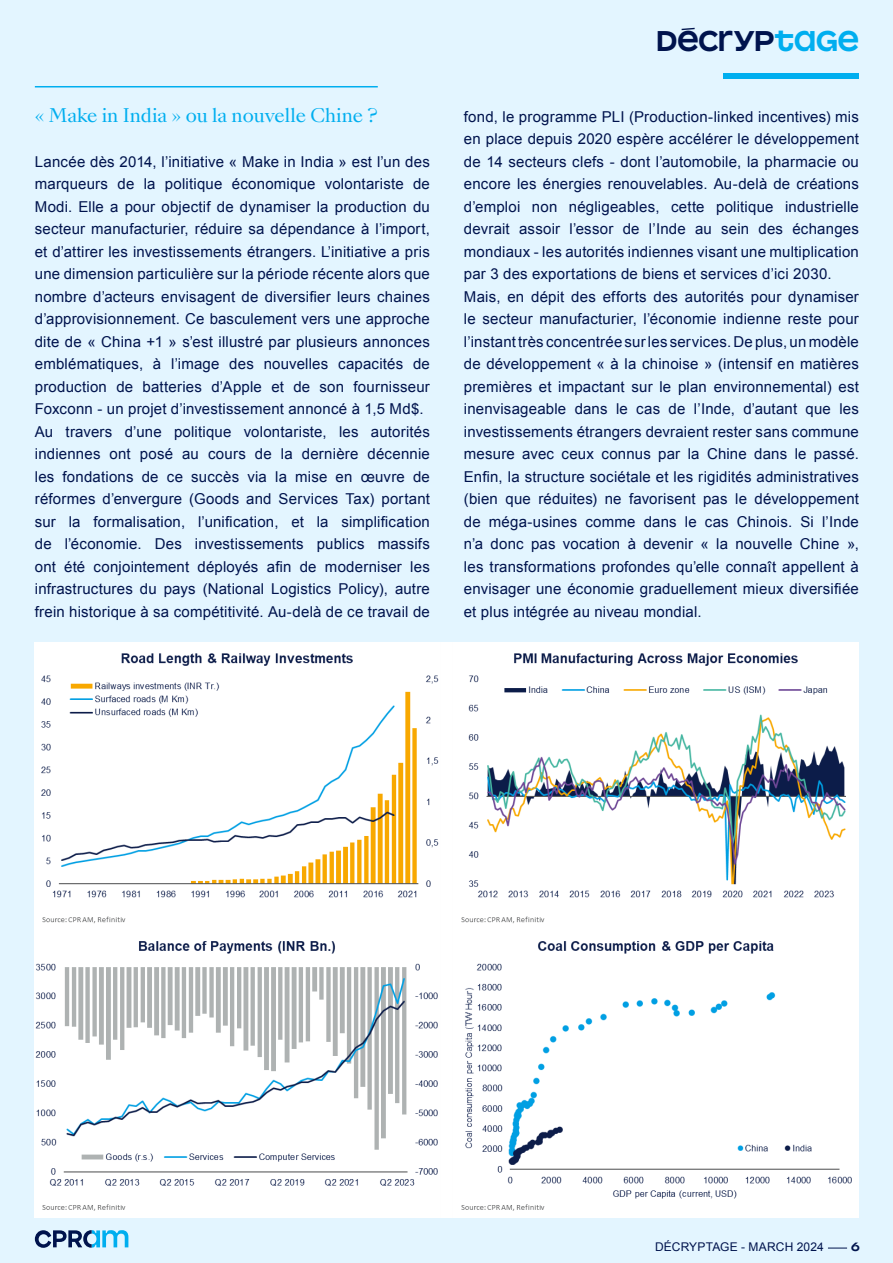
<style>
.page{position:relative;width:893px;height:1263px;background:#e3f5ff}
.page>*{position:absolute;margin:0;border:0;box-sizing:border-box;transform-origin:0 0}
.t1{font:700 28.5px "Maax Unicase";color:#00134d}
.t2{font:18px "Sang Bleu Kingdom";color:#00aeef}
.Body_copy{font:15px/22.5px "Arial";letter-spacing:.015em;color:#00134d;text-align:justify}
.t3{font:12px "Arial";letter-spacing:.015em;color:#00134d}
.t4{font:700 12px "Maax Unicase";color:#00134d}
.s1{color:#00aeef}
</style>
<div class="page">
<svg style="left:828px;top:1248px;width:19px;height:1px"></svg>
<svg style="left:35px;top:1230px;width:93px;height:18px"></svg>
<div style="left:724px;top:74px;width:135px;height:5px;background:#00aeef"></div>
<hr style="left:35px;top:86px;width:343px;height:1px;background:#00aeef">
<img style="left:35px;top:642px;width:823px;height:575px">
<p class="t2" style="left:35px;top:102px;width:344px">« Make in India » ou la nouvelle Chine ?</p>
<p class="Body_copy" style="left:35px;top:150px;width:397px">Lancée dès 2014, l’initiative « Make in India » est l’un des marqueurs de la politique économique volontariste de Modi. Elle a pour objectif de dynamiser la production du secteur manufacturier, réduire sa dépendance à l’import, et d’attirer les investissements étrangers. L’initiative a pris une dimension particulière sur la période récente alors que nombre d’acteurs envisagent de diversifier leurs chaines d’approvisionnement. Ce basculement vers une approche dite de « China +1 » s’est illustré par plusieurs annonces emblématiques, à l’image des nouvelles capacités de production de batteries d’Apple et de son fournisseur Foxconn - un projet d’investissement annoncé à 1,5 Md$.</p>
<p class="Body_copy" style="left:35px;top:420px;width:397px">Au travers d’une politique volontariste, les autorités indiennes ont posé au cours de la dernière décennie les fondations de ce succès via la mise en œuvre de réformes d’envergure (Goods and Services Tax) portant sur la formalisation, l’unification, et la simplification de l’économie. Des investissements publics massifs ont été conjointement déployés afin de moderniser les infrastructures du pays (National Logistics Policy), autre frein historique à sa compétitivité. Au-delà de ce travail de</p>
<h1 class="t1" style="left:657px;top:21px;width:204px">DÉCRYP<span class="s1">TAGE</span></h1>
<p class="Body_copy" style="left:464px;top:105px;width:397px">fond, le programme PLI (Production-linked incentives) mis en place depuis 2020 espère accélérer le développement de 14 secteurs clefs - dont l’automobile, la pharmacie ou encore les énergies renouvelables. Au-delà de créations d’emploi non négligeables, cette politique industrielle devrait assoir l’essor de l’Inde au sein des échanges mondiaux - les autorités indiennes visant une multiplication par 3 des exportations de biens et services d’ici 2030.</p>
<p class="Body_copy" style="left:464px;top:285px;width:397px">Mais, en dépit des efforts des autorités pour dynamiser le secteur manufacturier, l’économie indienne reste pour l’instant très concentrée sur les services. De plus, un modèle de développement « à la chinoise » (intensif en matières premières et impactant sur le plan environnemental) est inenvisageable dans le cas de l’Inde, d’autant que les investissements étrangers devraient rester sans commune mesure avec ceux connus par la Chine dans le passé.<br>Enfin, la structure sociétale et les rigidités administratives (bien que réduites) ne favorisent pas le développement de méga-usines comme dans le cas Chinois. Si l’Inde n’a donc pas vocation à devenir « la nouvelle Chine », les transformations profondes qu’elle connaît appellent à envisager une économie graduellement mieux diversifiée et plus intégrée au niveau mondial.</p>
<p class="t3" style="left:655px;top:1239px;width:170px">DÉCRYPTAGE - MARCH 2024</p>
<p class="t4" style="left:851px;top:1239px;width:10px">6</p>
</div>
